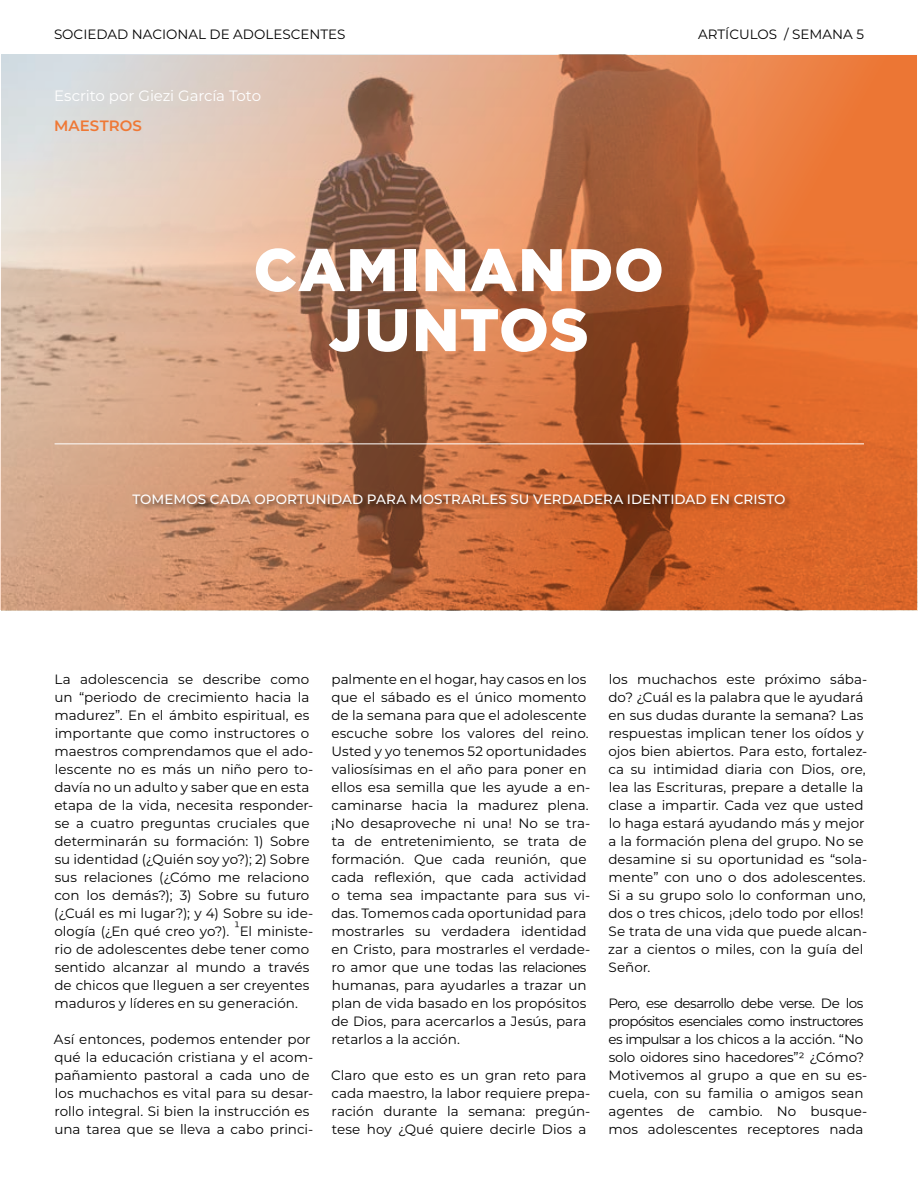
<style>
.page{position:relative;width:918px;height:1188px;background:#fff}
.page>*{position:absolute;margin:0;border:0;box-sizing:border-box;transform-origin:0 0}
.t1{font:900 60px/60px "Gotham";letter-spacing:.015em;color:#fff;text-align:center}
.t2{font:15px "Montserrat";letter-spacing:-.01em;color:#fff}
.t3{font:600 15px "Montserrat";letter-spacing:.01em;color:#ef7835}
.t4{font:13.5px/18px "Montserrat";color:#000}
.t5{font:500 13.5px "Montserrat";letter-spacing:.005em;color:#fff}
</style>
<div class="page">
<svg style="left:1px;top:55px;width:916px;height:555px;background:#cc855f"></svg>
<hr style="left:55px;top:444px;width:809px;height:1px;background:#fff">
<div style="left:131px;top:494px;width:661px;height:16px;background:#000;opacity:.5"></div>
<p class="t4" style="left:54px;top:24px;width:293px">SOCIEDAD NACIONAL DE ADOLESCENTES</p>
<p class="t4" style="left:698px;top:24px;width:167px">ARTÍCULOS / SEMANA 5</p>
<p class="t2" style="left:54px;top:85px;width:209px">Escrito por Giezi García Toto</p>
<p class="t3" style="left:54px;top:115px;width:89px">MAESTROS</p>
<h1 class="t1" style="left:254px;top:238px;width:412px">CAMINANDO<br>JUNTOS</h1>
<p class="t5" style="left:132px;top:490px;width:655px">TOMEMOS CADA OPORTUNIDAD PARA MOSTRARLES SU VERDADERA IDENTIDAD EN CRISTO</p>
<p class="t4" style="left:54px;top:670px;width:261px">La adolescencia se describe como un “periodo de crecimiento hacia la madurez”. En el ámbito espiritual, es importante que como instructores o maestros comprendamos que el ado&shy;lescente no es más un niño pero to&shy;davía no un adulto y saber que en esta etapa de la vida, necesita responder&shy;se a cuatro preguntas cruciales que determinarán su formación: 1) Sobre su identidad (¿Quién soy yo?); 2) Sobre sus relaciones (¿Cómo me relaciono con los demás?); 3) Sobre su futuro (¿Cuál es mi lugar?); y 4) Sobre su ide&shy;ología (¿En qué creo yo?). 1El ministe&shy;rio de adolescentes debe tener como sentido alcanzar al mundo a través de chicos que lleguen a ser creyentes maduros y líderes en su generación.</p>
<p class="t4" style="left:54px;top:1030px;width:261px">Así entonces, podemos entender por qué la educación cristiana y el acom&shy;pañamiento pastoral a cada uno de los muchachos es vital para su desar&shy;rollo integral. Si bien la instrucción es una tarea que se lleva a cabo princi-</p>
<p class="t4" style="left:331px;top:670px;width:261px">palmente en el hogar, hay casos en los que el sábado es el único momento de la semana para que el adolescente escuche sobre los valores del reino.<br>Usted y yo tenemos 52 oportunidades valiosísimas en el año para poner en ellos esa semilla que les ayude a en&shy;caminarse hacia la madurez plena. ¡No desaproveche ni una! No se tra&shy;ta de entretenimiento, se trata de formación. Que cada reunión, que cada reflexión, que cada actividad o tema sea impactante para sus vi&shy;das. Tomemos cada oportunidad para mostrarles su verdadera identidad en Cristo, para mostrarles el verdade&shy;ro amor que une todas las relaciones humanas, para ayudarles a trazar un plan de vida basado en los propósitos de Dios, para acercarlos a Jesús, para retarlos a la acción.</p>
<p class="t4" style="left:331px;top:1066px;width:261px">Claro que esto es un gran reto para cada maestro, la labor requiere prepa&shy;ración durante la semana: pregún&shy;tese hoy ¿Qué quiere decirle Dios a</p>
<p class="t4" style="left:608px;top:670px;width:261px">los muchachos este próximo sába&shy;do? ¿Cuál es la palabra que le ayudará en sus dudas durante la semana? Las respuestas implican tener los oídos y ojos bien abiertos. Para esto, fortalez&shy;ca su intimidad diaria con Dios, ore, lea las Escrituras, prepare a detalle la clase a impartir. Cada vez que usted lo haga estará ayudando más y mejor a la formación plena del grupo. No se desamine si su oportunidad es “sola&shy;mente” con uno o dos adolescentes.<br>Si a su grupo solo lo conforman uno, dos o tres chicos, ¡delo todo por ellos!<br>Se trata de una vida que puede alcan&shy;zar a cientos o miles, con la guía del Señor.</p>
<p class="t4" style="left:608px;top:993px;width:261px">Pero, ese desarrollo debe verse. De los propósitos esenciales como instructores es impulsar a los chicos a la acción. “No solo oidores sino hacedores”2 ¿Cómo?<br>Motivemos al grupo a que en su es&shy;cuela, con su familia o amigos sean agentes de cambio. No busque&shy;mos adolescentes receptores nada</p>
</div>
